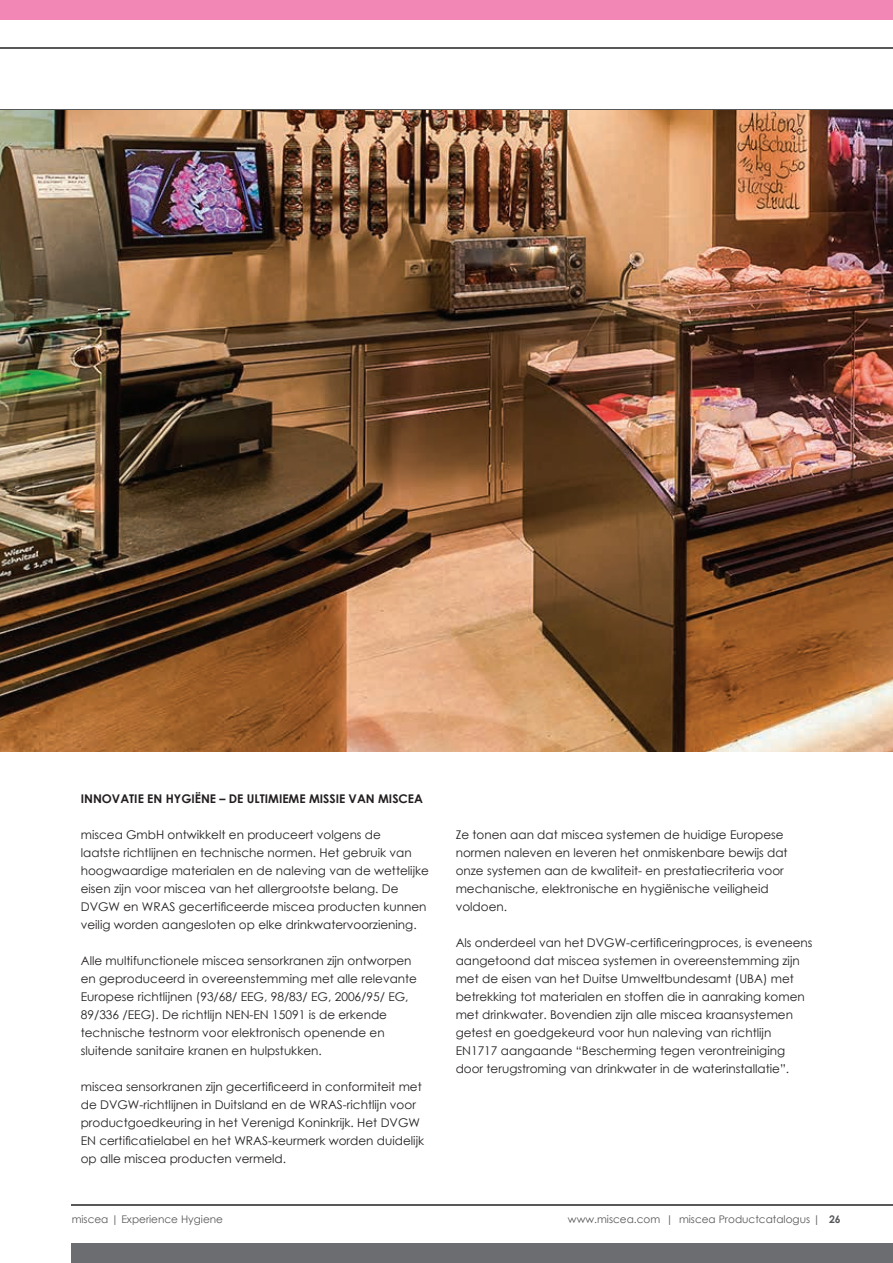
<style>
.page{position:relative;width:893px;height:1263px;background:#fff}
.page>*{position:absolute;margin:0;border:0;box-sizing:border-box;transform-origin:0 0}
.t1{font:12px/18px "Century Gothic";color:#231f20}
.t2{font:700 12px "Century Gothic";color:#231f20}
.t3{font:10.5px "Century Gothic";color:#57585a}
.s1{font-weight:700}
</style>
<div class="page">
<div style="left:72px;top:1244px;width:821px;height:19px;background:#6c6d70"></div>
<hr style="left:72px;top:1205px;width:821px;height:1px;background:#57585a">
<hr style="left:0;top:48px;width:893px;height:1px;background:#57585a">
<hr style="left:0;top:109px;width:893px;height:1px;background:#57585a">
<div style="left:0;top:0;width:893px;height:20px;background:#f287b6"></div>
<img style="left:0;top:111px;width:893px;height:640px">
<p class="t2" style="left:81px;top:789px;width:344px">INNOVATIE EN HYGIËNE – DE ULTIMIEME MISSIE VAN MISCEA</p>
<p class="t1" style="left:81px;top:825px;width:350px">miscea GmbH ontwikkelt en produceert volgens de<br>laatste richtlijnen en technische normen. Het gebruik van hoogwaardige materialen en de naleving van de wettelijke eisen zijn voor miscea van het allergrootste belang. De DVGW en WRAS gecertificeerde miscea producten kunnen veilig worden aangesloten op elke drinkwatervoorziening.</p>
<p class="t1" style="left:81px;top:951px;width:338px">Alle multifunctionele miscea sensorkranen zijn ontworpen en geproduceerd in overeenstemming met alle relevante Europese richtlijnen (93/68/ EEG, 98/83/ EG, 2006/95/ EG, 89/336 /EEG). De richtlijn NEN-EN 15091 is de erkende technische testnorm voor elektronisch openende en sluitende sanitaire kranen en hulpstukken.</p>
<p class="t1" style="left:81px;top:1077px;width:345px">miscea sensorkranen zijn gecertificeerd in conformiteit met de DVGW-richtlijnen in Duitsland en de WRAS-richtlijn voor productgoedkeuring in het Verenigd Koninkrijk. Het DVGW EN certificatielabel en het WRAS-keurmerk worden duidelijk op alle miscea producten vermeld.</p>
<p class="t1" style="left:456px;top:825px;width:333px">Ze tonen aan dat miscea systemen de huidige Europese normen naleven en leveren het onmiskenbare bewijs dat onze systemen aan de kwaliteit- en prestatiecriteria voor mechanische, elektronische en hygiënische veiligheid voldoen.</p>
<p class="t1" style="left:456px;top:933px;width:358px">Als onderdeel van het DVGW-certificeringproces, is eveneens aangetoond dat miscea systemen in overeenstemming zijn met de eisen van het Duitse Umweltbundesamt (UBA) met betrekking tot materialen en stoffen die in aanraking komen met drinkwater. Bovendien zijn alle miscea kraansystemen getest en goedgekeurd voor hun naleving van richtlijn EN1717 aangaande “Bescherming tegen verontreiniging door terugstroming van drinkwater in de waterinstallatie”.</p>
<p class="t3" style="left:72px;top:1212px;width:153px">miscea | Experience Hygiene</p>
<p class="t3" style="left:568px;top:1212px;width:274px">www.miscea.com | miscea Productcatalogus | <span class="s1">26</span></p>
</div>
